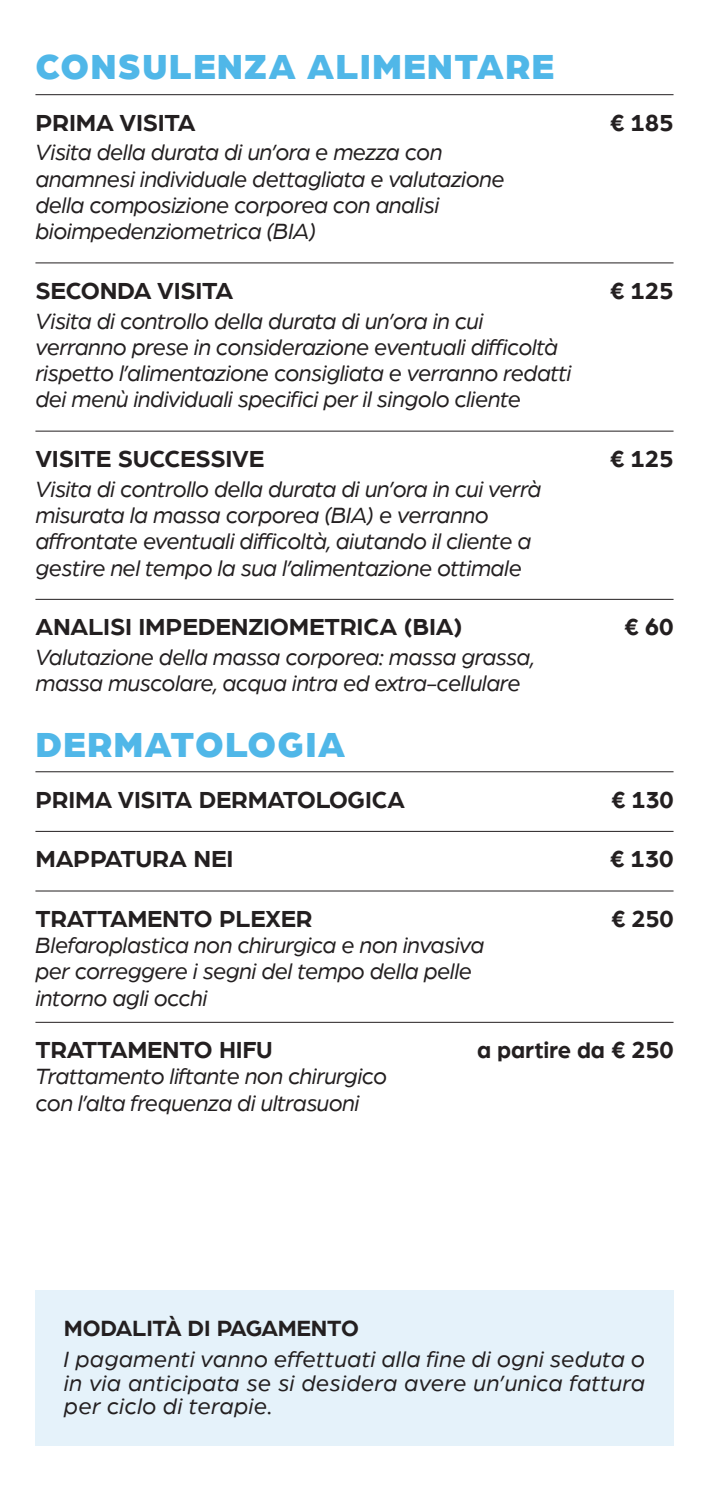
<style>
.page{position:relative;width:709px;height:1489px;background:#fff}
.page>*{position:absolute;margin:0;border:0;box-sizing:border-box;transform-origin:0 0}
.t1{font:900 37.5px "Arboria";letter-spacing:.03em;color:#50b7e8}
.t2{font:700 25px "Arboria";letter-spacing:-.01em;color:#231f20}
.t3{font:italic 23.75px/26.2px "Arboria";letter-spacing:-.015em;color:#231f20}
.t4{font:italic 23.75px/30.8px "Arboria";letter-spacing:.015em;color:#231f20}
.t5{font:700 23.75px "Arboria";letter-spacing:-.01em;color:#231f20}
.s1{font-size:25px}
.s2{font-weight:700;font-style:normal}
</style>
<div class="page">
<hr style="left:35px;top:94px;width:638px;height:1px;background:#231f20">
<hr style="left:35px;top:262px;width:638px;height:1px;background:#231f20">
<hr style="left:35px;top:430px;width:638px;height:1px;background:#231f20">
<hr style="left:35px;top:599px;width:638px;height:1px;background:#231f20">
<hr style="left:35px;top:771px;width:638px;height:1px;background:#231f20">
<hr style="left:35px;top:831px;width:638px;height:1px;background:#231f20">
<hr style="left:35px;top:890px;width:638px;height:1px;background:#231f20">
<hr style="left:35px;top:1021px;width:638px;height:1px;background:#231f20">
<div style="left:35px;top:1290px;width:638px;height:156px;background:#e5f2fa"></div>
<p class="t1" style="left:35px;top:40px;width:520px">CONSULENZA ALIMENTARE</p>
<p class="t2" style="left:35px;top:105px;width:162px">PRIMA VISITA</p>
<p class="t2" style="left:609px;top:105px;width:66px">€ 185</p>
<p class="t3" style="left:35px;top:138px;width:470px">Visita della durata di un’ora e mezza con anamnesi individuale dettagliata e valutazione della composizione corporea con analisi bioimpedenziometrica (BIA)</p>
<p class="t2" style="left:35px;top:273px;width:199px">SECONDA VISITA</p>
<p class="t2" style="left:609px;top:273px;width:66px">€ 125</p>
<p class="t3" style="left:35px;top:306px;width:537px">Visita di controllo della durata di un’ora in cui verranno prese in considerazione eventuali difficoltà rispetto l’alimentazione consigliata e verranno redatti dei menù individuali specifici per il singolo cliente</p>
<p class="t2" style="left:35px;top:441px;width:230px">VISITE SUCCESSIVE</p>
<p class="t2" style="left:609px;top:441px;width:66px">€ 125</p>
<p class="t3" style="left:35px;top:475px;width:507px">Visita di controllo della durata di un’ora in cui verrà misurata la massa corporea (BIA) e verranno affrontate eventuali difficoltà, aiutando il cliente a gestire nel tempo la sua l’alimentazione ottimale</p>
<p class="t2" style="left:35px;top:609px;width:428px">ANALISI IMPEDENZIOMETRICA (BIA)</p>
<p class="t2" style="left:623px;top:609px;width:51px">€ 60</p>
<p class="t3" style="left:35px;top:643px;width:501px">Valutazione della massa corporea: massa grassa, massa muscolare, acqua intra ed extra-cellulare</p>
<p class="t1" style="left:35px;top:717px;width:311px">DERMATOLOGIA</p>
<p class="t2" style="left:35px;top:782px;width:371px">PRIMA VISITA DERMATOLOGICA</p>
<p class="t2" style="left:611px;top:782px;width:64px">€ 130</p>
<p class="t2" style="left:35px;top:841px;width:199px">MAPPATURA NEI</p>
<p class="t2" style="left:609px;top:841px;width:65px">€ 130</p>
<p class="t2" style="left:35px;top:901px;width:278px">TRATTAMENTO PLEXER</p>
<p class="t2" style="left:611px;top:901px;width:64px">€ 250</p>
<p class="t3" style="left:35px;top:931px;width:450px">Blefaroplastica non chirurgica e non invasiva per correggere i segni del tempo della pelle intorno agli occhi</p>
<p class="t2" style="left:35px;top:1032px;width:239px">TRATTAMENTO HIFU</p>
<p class="t5" style="left:477px;top:1033px;width:198px">a partire da <span class="s1">€ 250</span></p>
<p class="t3" style="left:35px;top:1062px;width:353px">Trattamento liftante non chirurgico con l’alta frequenza di ultrasuoni</p>
<p class="t4" style="left:64px;top:1311px;width:582px"><span class="s2">MODALITÀ DI PAGAMENTO<br></span>I pagamenti vanno effettuati alla fine di ogni seduta o</p>
<p class="t4" style="left:64px;top:1369px;width:582px;line-height:23.8px">in via anticipata se si desidera avere un’unica fattura per ciclo di terapie.</p>
</div>
